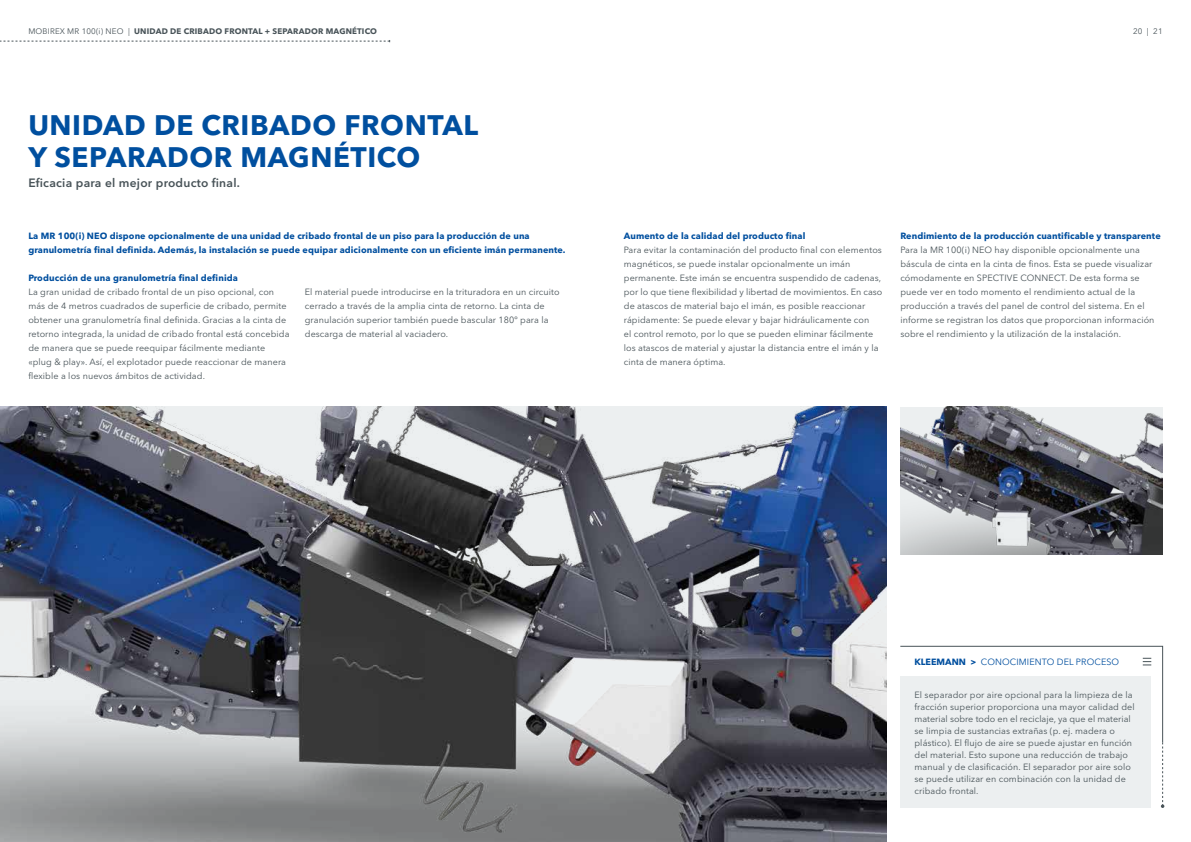
<style>
.page{position:relative;width:1191px;height:842px;background:#fff}
.page>*{position:absolute;margin:0;border:0;box-sizing:border-box;transform-origin:0 0}
.t1{font:700 28px/32px "Avenir Next LT Pro";letter-spacing:.02em;color:#004f9f}
.t2{font:600 12px "Avenir Next LT Pro";letter-spacing:.02em;color:#485358}
.t3{font:9px/14px "Avenir Next LT Pro";letter-spacing:.01em;color:#485358}
.t4{font:700 9px/14px "Avenir Next LT Pro";letter-spacing:.01em;color:#004f9f}
.t5{font:9px "Avenir Next LT Pro";letter-spacing:.01em;color:#004f9f}
.t6{font:700 8px "Avenir Next LT Pro";letter-spacing:.02em;color:#485358}
.t7{font:8px "Avenir Next LT Pro";color:#485358}
.s1{font-weight:400}
.s2{font-weight:700}
</style>
<div class="page">
<img style="left:0;top:407px;width:886px;height:435px">
<svg style="left:0;top:40px;width:390px;height:2px"></svg>
<img style="left:900px;top:407px;width:262px;height:147px">
<svg style="left:900px;top:646px;width:264px;height:162px"></svg>
<p class="t6" style="left:28px;top:27px;width:350px"><span class="s1">MOBIREX MR 100(i) NEO |</span> UNIDAD DE CRIBADO FRONTAL + SEPARADOR MAGNÉTICO</p>
<p class="t7" style="left:1133px;top:27px;width:31px">20 | 21</p>
<h1 class="t1" style="left:28px;top:109px;width:451px">UNIDAD DE CRIBADO FRONTAL<br>Y SEPARADOR MAGNÉTICO</h1>
<h2 class="t2" style="left:28px;top:175px;width:213px">Eficacia para el mejor producto final.</h2>
<p class="t4" style="left:28px;top:229px;width:539px">La MR 100(i) NEO dispone opcionalmente de una unidad de cribado frontal de un piso para la producción de una granulometría final definida. Además, la instalación se puede equipar adicionalmente con un eficiente imán permanente.</p>
<p class="t4" style="left:28px;top:271px;width:211px">Producción de una granulometría final definida</p>
<p class="t3" style="left:28px;top:285px;width:263px">La gran unidad de cribado frontal de un piso opcional, con más de 4 metros cuadrados de superficie de cribado, permite obtener una granulometría final definida. Gracias a la cinta de retorno integrada, la unidad de cribado frontal está concebida de manera que se puede reequipar fácilmente mediante «plug &amp; play». Así, el explotador puede reaccionar de manera flexible a los nuevos ámbitos de actividad.</p>
<p class="t3" style="left:305px;top:285px;width:256px">El material puede introducirse en la trituradora en un circuito cerrado a través de la amplia cinta de retorno. La cinta de granulación superior también puede bascular 180º para la descarga de material al vaciadero.</p>
<p class="t4" style="left:624px;top:229px;width:183px">Aumento de la calidad del producto final</p>
<p class="t3" style="left:624px;top:243px;width:260px">Para evitar la contaminación del producto final con elementos magnéticos, se puede instalar opcionalmente un imán permanente. Este imán se encuentra suspendido de cadenas, por lo que tiene flexibilidad y libertad de movimientos. En caso de atascos de material bajo el imán, es posible reaccionar rápidamente: Se puede elevar y bajar hidráulicamente con<br>el control remoto, por lo que se pueden eliminar fácilmente los atascos de material y ajustar la distancia entre el imán y la cinta de manera óptima.</p>
<p class="t4" style="left:900px;top:229px;width:262px">Rendimiento de la producción cuantificable y transparente</p>
<p class="t3" style="left:900px;top:243px;width:256px">Para la MR 100(i) NEO hay disponible opcionalmente una báscula de cinta en la cinta de finos. Esta se puede visualizar cómodamente en SPECTIVE CONNECT. De esta forma se puede ver en todo momento el rendimiento actual de la producción a través del panel de control del sistema. En el informe se registran los datos que proporcionan información sobre el rendimiento y la utilización de la instalación.</p>
<p class="t5" style="left:914px;top:656px;width:206px"><span class="s2">KLEEMANN &gt;</span> CONOCIMIENTO DEL PROCESO</p>
<p class="t3" style="left:914px;top:689px;width:222px;line-height:12px">El separador por aire opcional para la limpieza de la fracción superior proporciona una mayor calidad del material sobre todo en el reciclaje, ya que el material se limpia de sustancias extrañas (p. ej. madera o plástico). El flujo de aire se puede ajustar en función del material. Esto supone una reducción de trabajo manual y de clasificación. El separador por aire solo se puede utilizar en combinación con la unidad de cribado frontal.</p>
</div>
